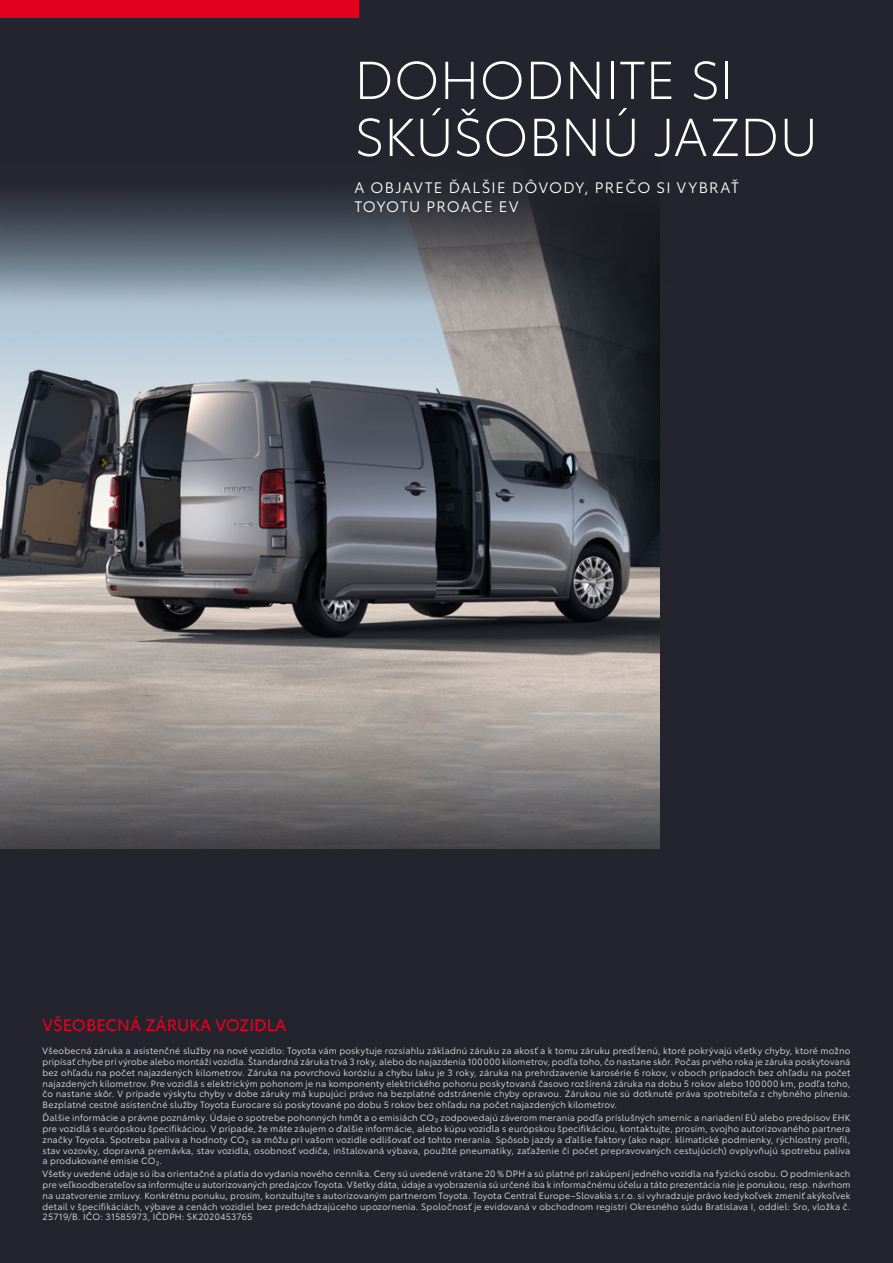
<style>
.page{position:relative;width:893px;height:1263px;background:#23242d}
.page>*{position:absolute;margin:0;border:0;box-sizing:border-box;transform-origin:0 0}
.t1{font:300 52.5px/57px "Toyota Type";letter-spacing:-.005em;color:#fff}
.t2{font:16.5px "Toyota Type";color:#e3001f}
.t3{font:15px/19.5px "Toyota Type";letter-spacing:.08em;color:#fff}
.t4{font:9px/10.8px "Toyota Type";letter-spacing:.02em;color:#e7e8e8;text-align:justify}
</style>
<div class="page">
<img style="left:0;top:355px;width:659px;height:493px">
<svg style="left:0;top:191px;width:660px;height:164px"></svg>
<div style="left:0;top:0;width:359px;height:17px;background:#e3001f"></div>
<h1 class="t1" style="left:354px;top:48px;width:465px">DOHODNITE SI<br>SKÚŠOBNÚ JAZDU</h1>
<h3 class="t3" style="left:354px;top:176px;width:386px">A OBJAVTE ĎALŠIE DÔVODY, PREČO SI VYBRAŤ<br>TOYOTU PROACE EV</h3>
<h2 class="t2" style="left:43px;top:1012px;width:246px">VŠEOBECNÁ ZÁRUKA VOZIDLA</h2>
<p class="t4" style="left:43px;top:1045px;width:809px">Všeobecná záruka a asistenčné služby na nové vozidlo: Toyota vám poskytuje rozsiahlu základnú záruku za akosť a k tomu záruku predĺženú, ktoré pokrývajú všetky chyby, ktoré možno pripísať chybe pri výrobe alebo montáži vozidla. Štandardná záruka trvá 3 roky, alebo do najazdenia 100000 kilometrov, podľa toho, čo nastane skôr. Počas prvého roka je záruka poskytovaná bez ohľadu na počet najazdených kilometrov. Záruka na povrchovú koróziu a chybu laku je 3 roky, záruka na prehrdzavenie karosérie 6 rokov, v oboch prípadoch bez ohľadu na počet najazdených kilometrov. Pre vozidlá s elektrickým pohonom je na komponenty elektrického pohonu poskytovaná časovo rozšírená záruka na dobu 5 rokov alebo 100000 km, podľa toho, čo nastane skôr. V prípade výskytu chyby v dobe záruky má kupujúci právo na bezplatné odstránenie chyby opravou. Zárukou nie sú dotknuté práva spotrebiteľa z chybného plnenia.<br>Bezplatné cestné asistenčné služby Toyota Eurocare sú poskytované po dobu 5 rokov bez ohľadu na počet najazdených kilometrov.</p>
<p class="t4" style="left:43px;top:1112px;width:809px">Ďalšie informácie a právne poznámky. Údaje o spotrebe pohonných hmôt a o emisiách CO₂ zodpovedajú záverom merania podľa príslušných smerníc a nariadení EÚ alebo predpisov EHK pre vozidlá s európskou špecifikáciou. V prípade, že máte záujem o ďalšie informácie, alebo kúpu vozidla s európskou špecifikáciou, kontaktujte, prosím, svojho autorizovaného partnera značky Toyota. Spotreba paliva a hodnoty CO₂ sa môžu pri vašom vozidle odlišovať od tohto merania. Spôsob jazdy a ďalšie faktory (ako napr. klimatické podmienky, rýchlostný profil, stav vozovky, dopravná premávka, stav vozidla, osobnosť vodiča, inštalovaná výbava, použité pneumatiky, zaťaženie či počet prepravovaných cestujúcich) ovplyvňujú spotrebu paliva a produkované emisie CO₂.</p>
<p class="t4" style="left:43px;top:1168px;width:809px">Všetky uvedené údaje sú iba orientačné a platia do vydania nového cenníka. Ceny sú uvedené vrátane 20 % DPH a sú platné pri zakúpení jedného vozidla na fyzickú osobu. O podmienkach pre veľkoodberateľov sa informujte u autorizovaných predajcov Toyota. Všetky dáta, údaje a vyobrazenia sú určené iba k informačnému účelu a táto prezentácia nie je ponukou, resp. návrhom na uzatvorenie zmluvy. Konkrétnu ponuku, prosím, konzultujte s autorizovaným partnerom Toyota. Toyota Central Europe–Slovakia s.r.o. si vyhradzuje právo kedykoľvek zmeniť akýkoľvek detail v špecifikáciách, výbave a cenách vozidiel bez predchádzajúceho upozornenia. Spoločnosť je evidovaná v obchodnom registri Okresného súdu Bratislava I, oddiel: Sro, vložka č.<br>25719/B. IČO: 31585973, IČDPH: SK2020453765</p>
</div>
